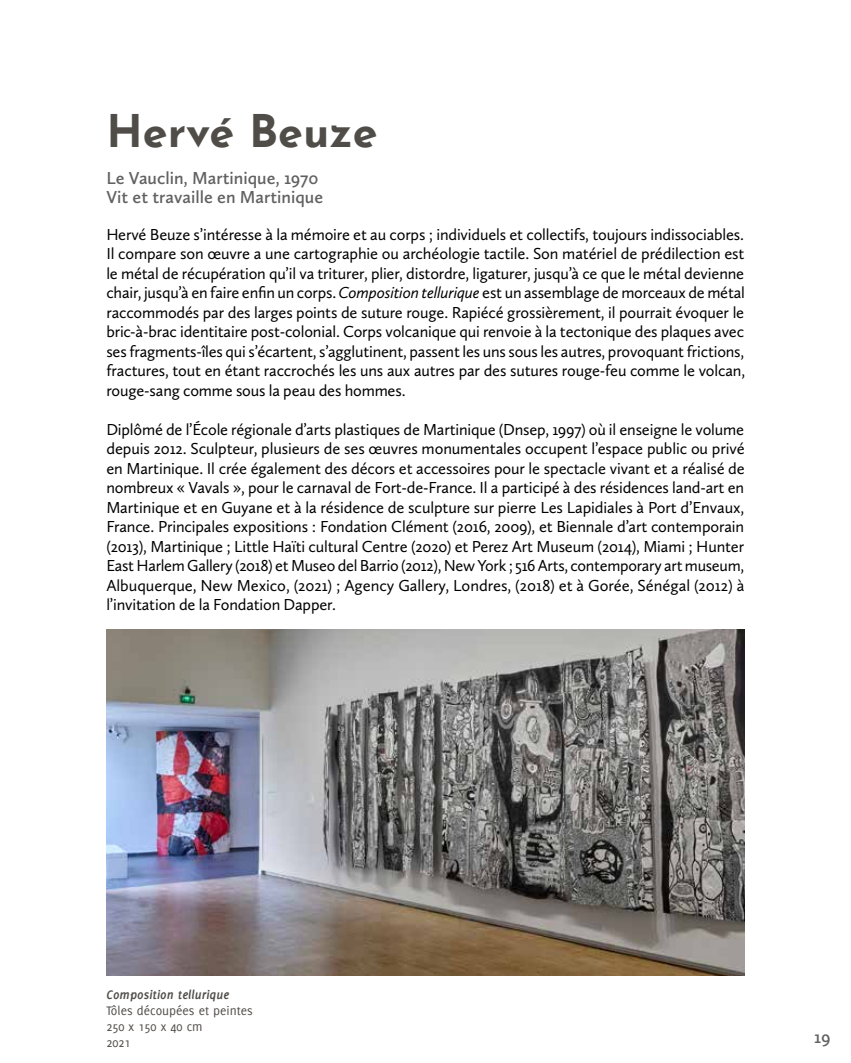
<style>
.page{position:relative;width:851px;height:1063px;background:#fff}
.page>*{position:absolute;margin:0;border:0;box-sizing:border-box;transform-origin:0 0}
.t1{font:700 45px "Josefin Sans";color:#504d49}
.t2{font:600 18px/19.5px "Calluna Sans";color:#616161}
.t3{font:16.5px/19.5px "Calluna Sans";letter-spacing:-.01em;color:#000;text-align:justify}
.t4{font:13.5px/16.2px "Delicious";color:#504d49}
.t5{font:italic 700 13.5px "Delicious";color:#504d49}
.s1{font-style:italic}
</style>
<div class="page">
<img style="left:106px;top:629px;width:638px;height:347px">
<h1 class="t1" style="left:106px;top:91px;width:273px">Hervé Beuze</h1>
<p class="t2" style="left:106px;top:168px;width:218px">Le Vauclin, Martinique, 1970<br>Vit et travaille en Martinique</p>
<p class="t3" style="left:106px;top:224px;width:640px">Hervé Beuze s’intéresse à la mémoire et au corps ; individuels et collectifs, toujours indissociables.<br>Il compare son œuvre a une cartographie ou archéologie tactile. Son matériel de prédilection est le métal de récupération qu’il va triturer, plier, distordre, ligaturer, jusqu’à ce que le métal devienne chair, jusqu’à en faire enfin un corps. <span class="s1">Composition tellurique</span> est un assemblage de morceaux de métal raccommodés par des larges points de suture rouge. Rapiécé grossièrement, il pourrait évoquer le bric-à-brac identitaire post-colonial. Corps volcanique qui renvoie à la tectonique des plaques avec ses fragments-îles qui s’écartent, s’agglutinent, passent les uns sous les autres, provoquant frictions, fractures, tout en étant raccrochés les uns aux autres par des sutures rouge-feu comme le volcan, rouge-sang comme sous la peau des hommes.</p>
<p class="t3" style="left:106px;top:419px;width:640px">Diplômé de l’École régionale d’arts plastiques de Martinique (Dnsep, 1997) où il enseigne le volume depuis 2012. Sculpteur, plusieurs de ses œuvres monumentales occupent l’espace public ou privé en Martinique. Il crée également des décors et accessoires pour le spectacle vivant et a réalisé de nombreux « Vavals », pour le carnaval de Fort-de-France. Il a participé à des résidences land-art en Martinique et en Guyane et à la résidence de sculpture sur pierre Les Lapidiales à Port d’Envaux, France. Principales expositions : Fondation Clément (2016, 2009), et Biennale d’art contemporain (2013), Martinique ; Little Haïti cultural Centre (2020) et Perez Art Museum (2014), Miami ; Hunter East Harlem Gallery (2018) et Museo del Barrio (2012), New York ; 516 Arts, contemporary art museum, Albuquerque, New Mexico, (2021) ; Agency Gallery, Londres, (2018) et à Gorée, Sénégal (2012) à l’invitation de la Fondation Dapper.</p>
<p class="t5" style="left:106px;top:987px;width:124px">Composition tellurique</p>
<p class="t4" style="left:106px;top:1002px;width:148px">Tôles découpées et peintes<br>250 x 150 x 40 cm<br>2021</p>
<p class="t2" style="left:814px;top:1027px;width:18px">19</p>
</div>
